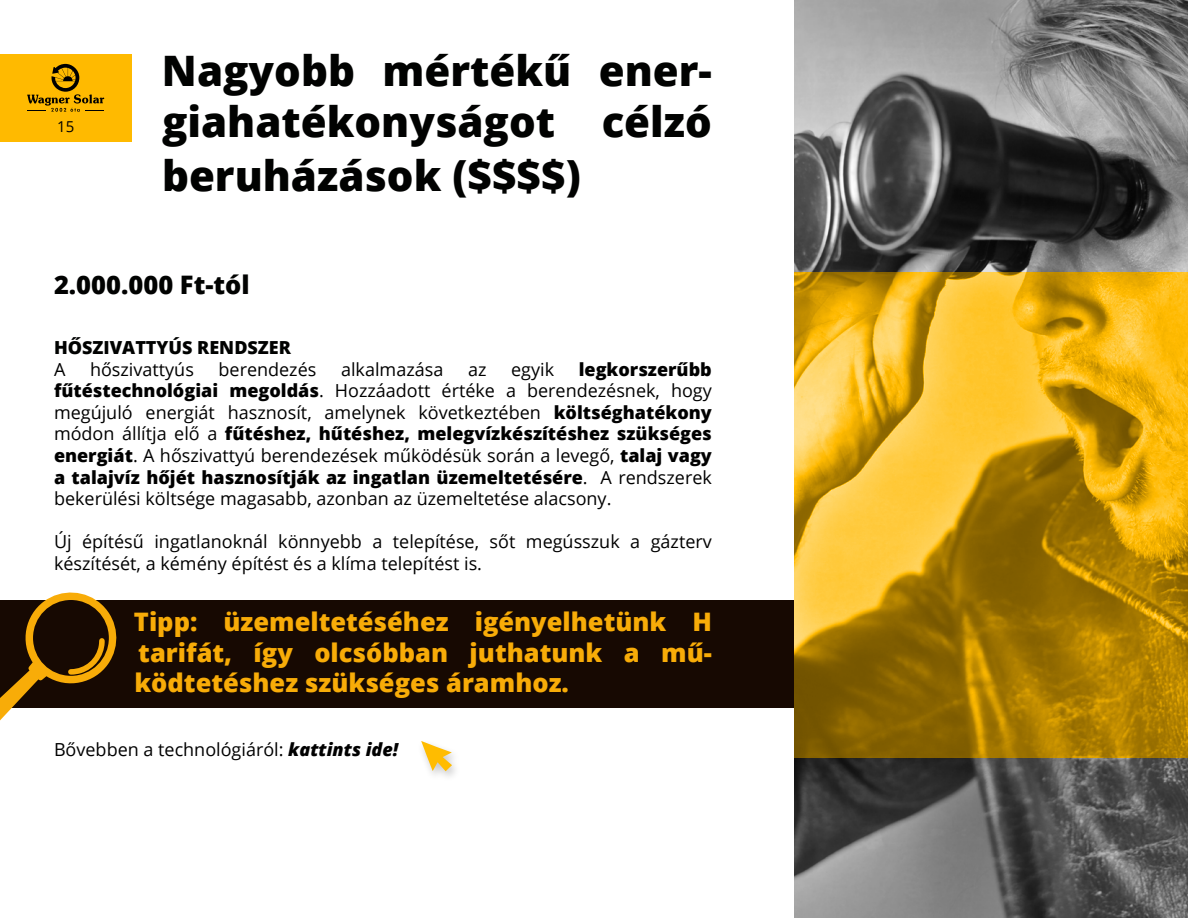
<style>
.page{position:relative;width:1188px;height:918px;background:#fff}
.page>*{position:absolute;margin:0;border:0;box-sizing:border-box;transform-origin:0 0}
.t1{font:800 42px/50.4px "Open Sans";color:#010201}
.t2{font:800 25.5px/30.6px "Open Sans";color:#f8ac08;text-align:justify}
.t3{font:800 25.5px "Open Sans";color:#010201}
.t4{font:18px/21.6px "Open Sans";color:#000;text-align:justify}
.t5{font:800 18px "Open Sans";color:#010201}
.t6{font:15px "Open Sans";color:#000}
.s1{font-weight:800}
.s2{font-weight:800;font-style:italic}
</style>
<div class="page">
<div style="left:0;top:54px;width:131px;height:88px;background:#ffba00"></div>
<svg style="left:27px;top:64px;width:77px;height:48px"></svg>
<div style="left:0;top:600px;width:794px;height:107px;background:#170902"></div>
<svg style="left:0;top:592px;width:121px;height:129px"></svg>
<img style="left:794px;top:0;width:394px;height:918px">
<svg style="left:794px;top:272px;width:394px;height:485px;background:#c89714"></svg>
<div style="left:416px;top:738px;width:46px;height:45px;background:#000;opacity:.22"></div>
<svg style="left:421px;top:741px;width:31px;height:30px"></svg>
<p class="t6" style="left:57px;top:116px;width:19px">15</p>
<h1 class="t1" style="left:162px;top:43px;width:551px">Nagyobb mértékű ener&shy;giahatékonyságot célzó</h1>
<h1 class="t1" style="left:162px;top:148px;width:420px">beruházások ($$$$)</h1>
<h2 class="t3" style="left:54px;top:265px;width:197px">2.000.000 Ft-tól</h2>
<p class="t5" style="left:54px;top:334px;width:239px">HŐSZIVATTYÚS RENDSZER</p>
<p class="t4" style="left:54px;top:358px;width:13px">A</p>
<p class="t4" style="left:90px;top:358px;width:105px">hőszivattyús</p>
<p class="t4" style="left:219px;top:358px;width:99px">berendezés</p>
<p class="t4" style="left:341px;top:358px;width:104px">alkalmazása</p>
<p class="t4" style="left:468px;top:358px;width:20px">az</p>
<p class="t4" style="left:511px;top:358px;width:45px">egyik</p>
<p class="t4" style="left:54px;top:358px;width:659px;text-indent:525px"><span class="s1">legkorszerűbb fűtéstechnológiai megoldás</span>. Hozzáadott értéke a berendezésnek, hogy megújuló energiát hasznosít, amelynek következtében <span class="s1">költséghatékony </span>módon állítja elő a <span class="s1">fűtéshez, hűtéshez, melegvízkészítéshez szükséges energiát</span>. A hőszivattyú berendezések működésük során a levegő, <span class="s1">talaj vagy a talajvíz hőjét hasznosítják az ingatlan üzemeltetésére</span>. A rendszerek bekerülési költsége magasabb, azonban az üzemeltetése alacsony.</p>
<p class="t4" style="left:54px;top:531px;width:659px">Új építésű ingatlanoknál könnyebb a telepítése, sőt megússzuk a gázterv készítését, a kémény építést és a klíma telepítést is.</p>
<h2 class="t2" style="left:134px;top:605px;width:579px">Tipp: üzemeltetéséhez igényelhetünk H tarifát, így olcsóbban juthatunk a mű&shy;ködtetéshez szükséges áramhoz.</h2>
<p class="t4" style="left:54px;top:738px;width:346px">Bővebben a technológiáról: <span class="s2">kattints ide!</span></p>
</div>
